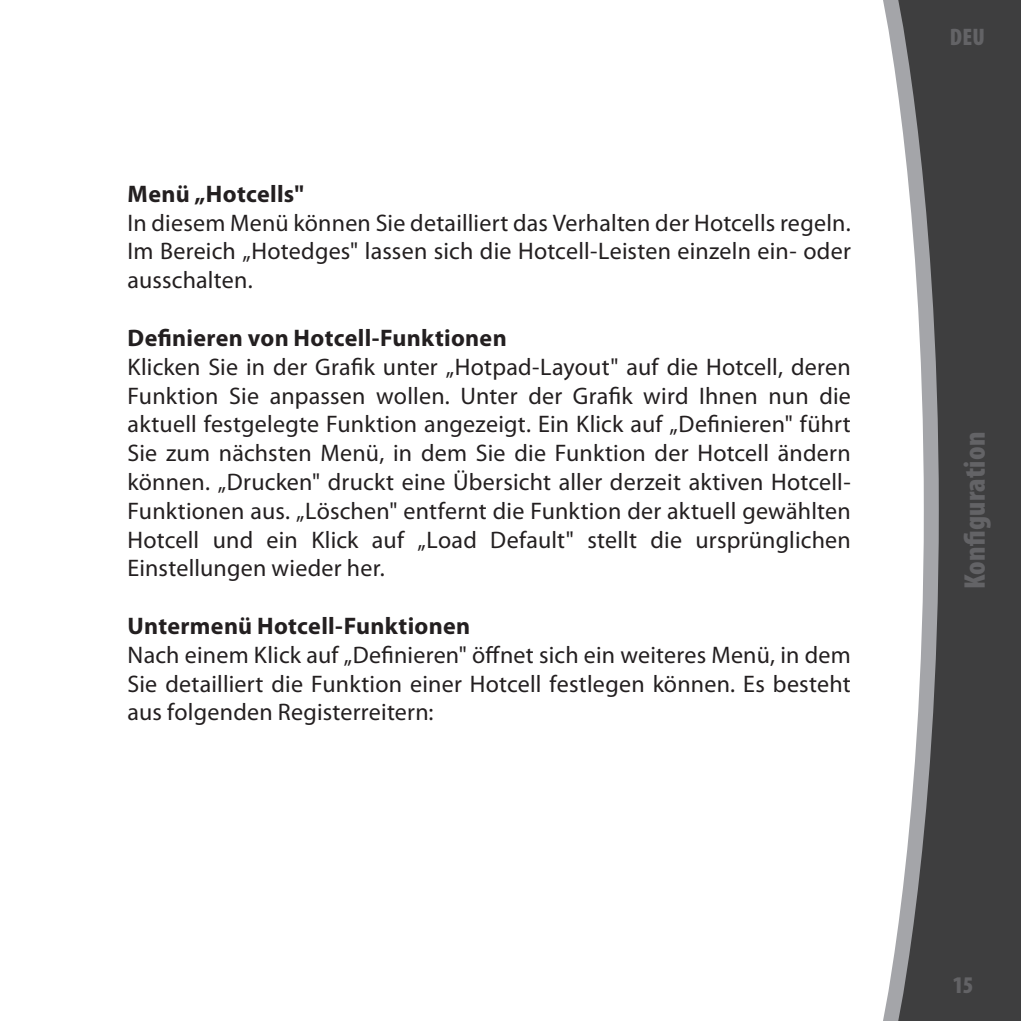
<style>
.page{position:relative;width:1021px;height:1021px;background:#fff}
.page>*{position:absolute;margin:0;border:0;box-sizing:border-box;transform-origin:0 0}
.t1{font:900 condensed 30px "Myriad Pro";letter-spacing:.01em;color:#636366}
.t2{font:24px/28.8px "Myriad Pro";letter-spacing:.01em;color:#231f20;text-align:justify}
.t3{font:700 24px "Myriad Pro";letter-spacing:.01em;color:#231f20}
.t4{font:900 condensed 24px "Myriad Pro";color:#636366}
</style>
<div class="page">
<div style="left:946px;top:0;width:74px;height:1020px;background:#3e3e3f"></div>
<svg style="left:883px;top:0;width:63px;height:1020px"></svg>
<p class="t3" style="left:128px;top:178px;width:178px">Menü „Hotcells"</p>
<p class="t2" style="left:128px;top:208px;width:724px">In diesem Menü können Sie detailliert das Verhalten der Hotcells regeln.<br>Im Bereich „Hotedges" lassen sich die Hotcell-Leisten einzeln ein- oder ausschalten.</p>
<p class="t3" style="left:128px;top:322px;width:380px">Definieren von Hotcell-Funktionen</p>
<p class="t2" style="left:128px;top:352px;width:724px">Klicken Sie in der Grafik unter „Hotpad-Layout" auf die Hotcell, deren Funktion Sie anpassen wollen. Unter der Grafik wird Ihnen nun die aktuell festgelegte Funktion angezeigt. Ein Klick auf „Definieren" führt Sie zum nächsten Menü, in dem Sie die Funktion der Hotcell ändern können. „Drucken" druckt eine Übersicht aller derzeit aktiven Hotcell-Funktionen aus. „Löschen" entfernt die Funktion der aktuell gewählten Hotcell und ein Klick auf „Load Default" stellt die ursprünglichen Einstellungen wieder her.</p>
<p class="t3" style="left:128px;top:610px;width:344px">Untermenü Hotcell-Funktionen</p>
<p class="t2" style="left:128px;top:640px;width:724px">Nach einem Klick auf „Definieren" öffnet sich ein weiteres Menü, in dem Sie detailliert die Funktion einer Hotcell festlegen können. Es besteht aus folgenden Registerreitern:</p>
<p class="t4" style="left:949px;top:23px;width:36px">DEU</p>
<p class="t1" style="left:958px;top:589px;width:159px;rotate:-90deg">Konfiguration</p>
<p class="t4" style="left:952px;top:971px;width:22px">15</p>
</div>
